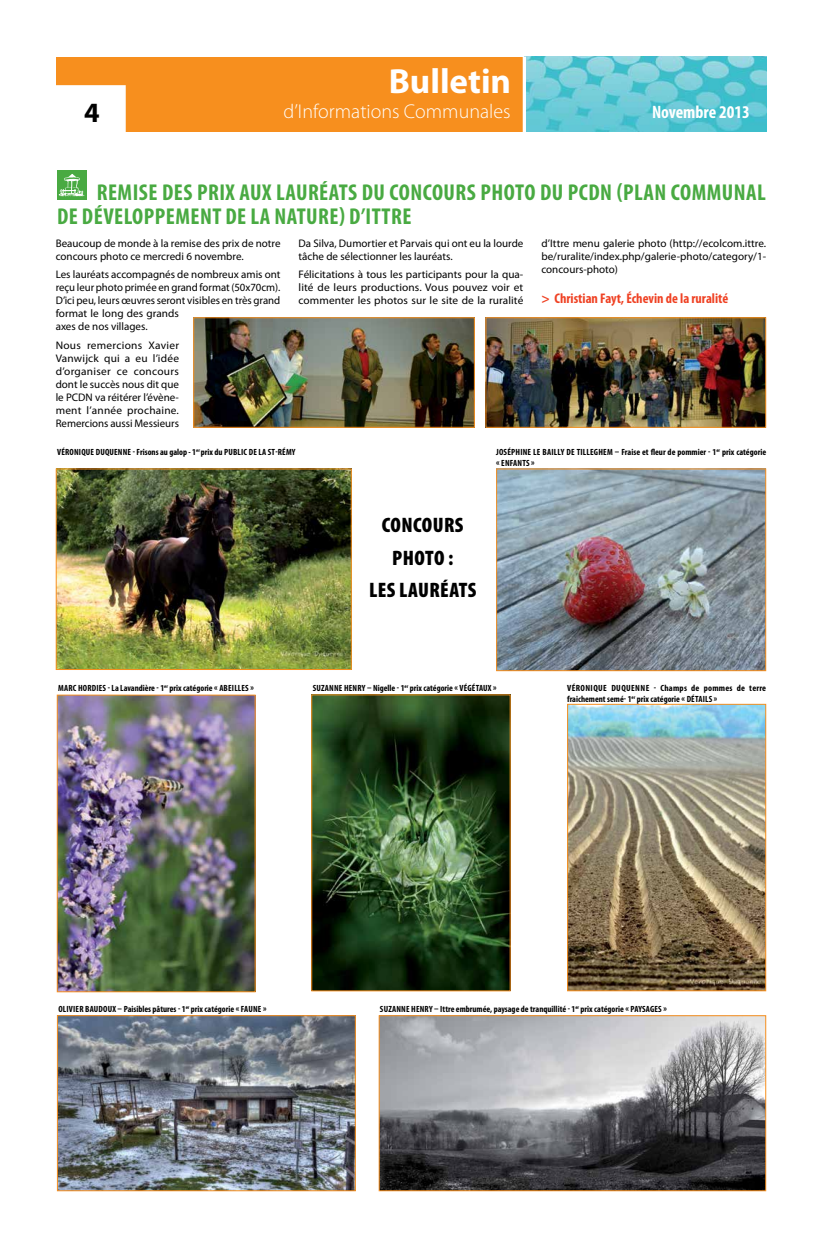
<style>
.page{position:relative;width:823px;height:1248px;background:#fff}
.page>*{position:absolute;margin:0;border:0;box-sizing:border-box;transform-origin:0 0}
.t1{font:700 35px "Myriad Pro";color:#fff}
.t2{font:700 28px "Myriad Pro";color:#000}
.t3{font:700 condensed 23px/24px "Myriad Pro";letter-spacing:.02em;color:#49aa42}
.t4{font:900 condensed 21px/32.7px "Myriad Pro";letter-spacing:.02em;color:#000;text-align:center}
.t5{font:300 20px "Myriad Pro";color:#fff}
.t6{font:700 condensed 18px "Myriad Pro";color:#fff}
.t7{font:700 condensed 14px "Myriad Pro";color:#ef4123}
.t8{font:11px/13px "Myriad Pro";color:#000}
.t9{font:700 condensed 9px/11px "Myriad Pro";letter-spacing:.015em;color:#000}
.t10{font:700 condensed 9px "Myriad Pro";letter-spacing:.045em;color:#000}
</style>
<div class="page">
<div style="left:57px;top:57px;width:477px;height:74px;background:#f78f1e"></div>
<img style="left:525px;top:57px;width:240px;height:75px">
<hr style="left:522px;top:57px;width:3px;height:75px;background:#fff">
<div style="left:56px;top:85px;width:70px;height:47px;background:#fff;border:2px solid #fff"></div>
<img style="left:59px;top:696px;width:194px;height:294px">
<div style="left:57px;top:694px;width:198px;height:298px;border:1px solid #f78f1e"></div>
<img style="left:498px;top:470px;width:265px;height:199px">
<div style="left:496px;top:468px;width:269px;height:203px;border:1px solid #f78f1e"></div>
<img style="left:568px;top:705px;width:195px;height:284px">
<div style="left:566px;top:703px;width:199px;height:288px;border:1px solid #f78f1e"></div>
<img style="left:59px;top:1017px;width:294px;height:172px">
<div style="left:57px;top:1015px;width:298px;height:176px;border:1px solid #f78f1e"></div>
<img style="left:380px;top:1017px;width:383px;height:172px">
<div style="left:378px;top:1015px;width:387px;height:176px;border:1px solid #f78f1e"></div>
<img style="left:313px;top:696px;width:195px;height:293px">
<div style="left:311px;top:694px;width:199px;height:297px;border:1px solid #f78f1e"></div>
<img style="left:58px;top:470px;width:291px;height:198px">
<div style="left:56px;top:468px;width:295px;height:202px;border:1px solid #f78f1e"></div>
<div style="left:57px;top:170px;width:29px;height:30px;background:#49aa42"></div>
<svg style="left:59px;top:174px;width:25px;height:22px"></svg>
<img style="left:195px;top:319px;width:277px;height:107px">
<div style="left:193px;top:317px;width:281px;height:111px;border:1px solid #f78f1e"></div>
<img style="left:487px;top:319px;width:276px;height:107px">
<div style="left:485px;top:317px;width:280px;height:111px;border:1px solid #f78f1e"></div>
<h1 class="t1" style="left:388px;top:58px;width:124px">Bulletin</h1>
<h3 class="t5" style="left:283px;top:100px;width:228px">d’Informations Communales</h3>
<h3 class="t6" style="left:651px;top:101px;width:99px">Novembre 2013</h3>
<h2 class="t2" style="left:84px;top:94px;width:17px">4</h2>
<h3 class="t6" style="left:685px;top:101px;width:65px">Ma s 09</h3>
<h3 class="t3" style="left:57px;top:180px;width:710px;text-indent:82px">se des prix aux lauréats du Concours photo du PCDN (plan communal de développemen</h3>
<h3 class="t3" style="left:97px;top:180px;width:11px">Remi</h3>
<h3 class="t3" style="left:212px;top:204px;width:198px">t de la nature) d’Ittre</h3>
<p class="t8" style="left:56px;top:236px;width:226px">Beaucoup de monde à la remise des prix de notre concours photo ce mercredi 6 novembre.</p>
<p class="t8" style="left:56px;top:268px;width:226px">Les lauréats accompagnés de nombreux amis ont reçu leur photo primée en grand format (50x70cm).<br>D’ici peu, leurs œuvres seront visibles en très grand format le long des grands<br>axes de nos villages.</p>
<p class="t8" style="left:56px;top:338px;width:125px;text-align:justify">Nous remercions Xavier Vanwijck qui a eu l’idée d’organiser ce concours dont le succès nous dit que le PCDN va réitérer l’évène&shy;ment l’année prochaine.<br>Remercions aussi Messieurs</p>
<p class="t8" style="left:298px;top:236px;width:226px">Da Silva, Dumortier et Parvais qui ont eu la lourde tâche de sélectionner les lauréats.</p>
<p class="t8" style="left:298px;top:268px;width:226px;text-align:justify">Félicitations à tous les participants pour la qua&shy;lité de leurs productions. Vous pouvez voir et commenter les photos sur le site de la ruralité</p>
<p class="t8" style="left:541px;top:236px;width:226px;text-align:justify">d’Ittre menu galerie photo (http://ecolcom.ittre. be/ruralite/index.php/galerie-photo/category/1- concours-photo)</p>
<p class="t7" style="left:541px;top:289px;width:188px">&gt; Christian Fayt, Échevin de la ruralité</p>
<p class="t9" style="left:57px;top:446px;width:62px">Véronique Duquenne</p>
<p class="t9" style="left:133px;top:446px;width:164px">- Frisons au galop - 1<sup>er</sup> prix du Public de la St-Rémy</p>
<p class="t9" style="left:496px;top:446px;width:271px">Joséphine Le Bailly de Ti lleghem – Fraise et fleur de pommier - 1<sup>er</sup> prix catégorie « Enfants »</p>
<h3 class="t4" style="left:369px;top:508px;width:109px">CONCOURS<br>PHOTO :<br>LES LAURÉATS</h3>
<p class="t9" style="left:58px;top:682px;width:166px">Marc Hordies - La Lavandière - 1<sup>er</sup> prix catégorie « Abei</p>
<p class="t9" style="left:234px;top:682px;width:21px">lles »</p>
<p class="t10" style="left:567px;top:682px;width:70px">Véronique Duquenne</p>
<p class="t9" style="left:312px;top:682px;width:185px">Suzanne Hen ry – Nigelle - 1<sup>er</sup> prix catégorie « végétaux »</p>
<p class="t9" style="left:566px;top:682px;width:200px;text-indent:87px">- Champs de pommes de terre fraichement semé- 1<sup>er</sup> prix catégorie « Détails »</p>
<p class="t9" style="left:58px;top:1003px;width:209px">Olivie r Baudoux – Paisibles pâtures - 1<sup>er</sup> prix catégorie « Faune »</p>
<p class="t9" style="left:380px;top:1003px;width:288px">Suzanne Hen ry – Ittre embrumée, paysage de tranquillité - 1<sup>er</sup> prix catégorie « Paysages »</p>
</div>
